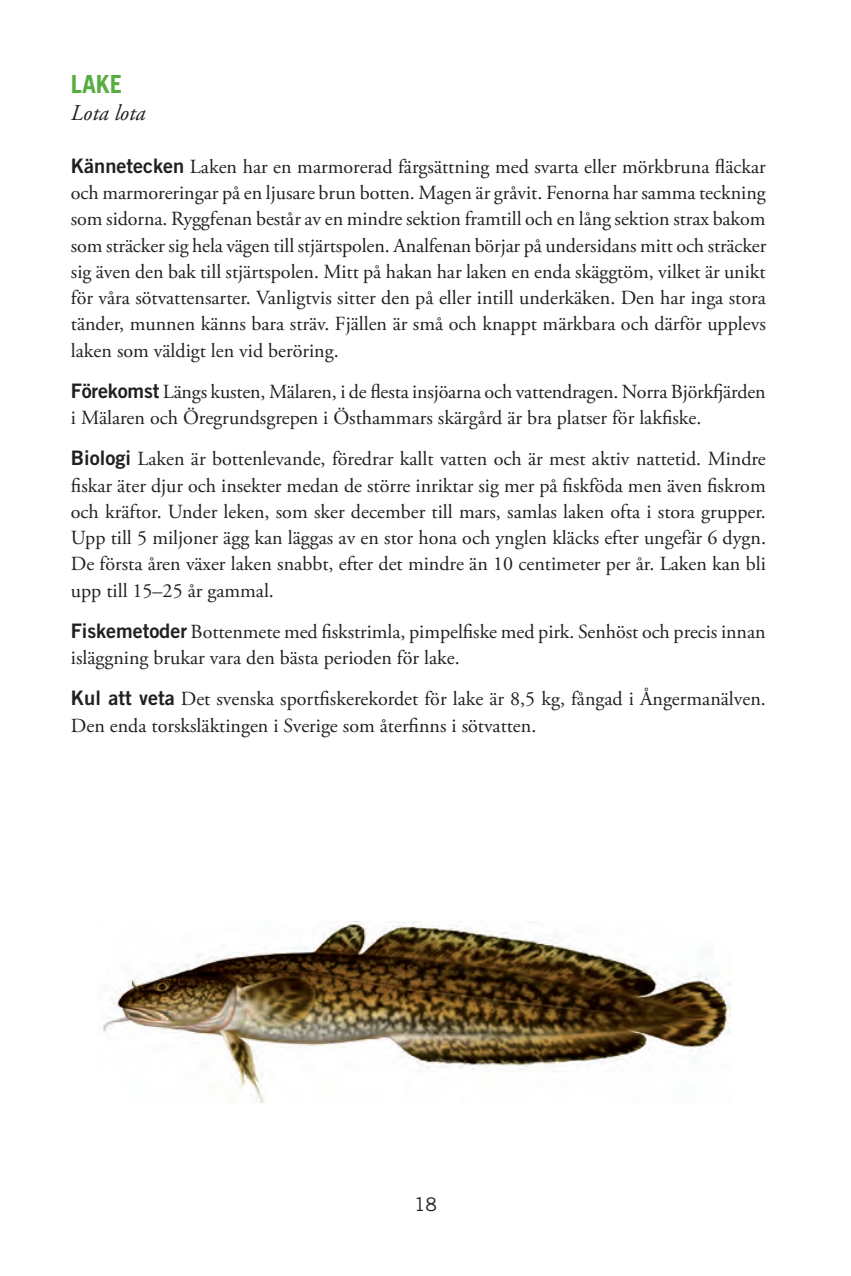
<style>
.page{position:relative;width:851px;height:1276px;background:#fff}
.page>*{position:absolute;margin:0;border:0;box-sizing:border-box;transform-origin:0 0}
.t1{font:700 25px "Trade Gothic";color:#58ad40}
.t2{font:italic 22.5px "Adobe Garamond Pro";color:#231f20}
.t3{font:20px/26.2px "Adobe Garamond Pro";color:#231f20}
.t4{font:18.75px "Trade Gothic";color:#231f20}
.s1{font-family:"Trade Gothic Bold Two"}
</style>
<div class="page">
<img style="left:103px;top:922px;width:627px;height:180px">
<p class="t1" style="left:71px;top:68px;width:53px">lake</p>
<p class="t2" style="left:71px;top:99px;width:76px">Lota lota</p>
<p class="t3" style="left:71px;top:154px;width:697px;text-align:justify"><span class="s1">Kännetecken</span> Laken har en marmorerad färgsättning med svarta eller mörkbruna fläckar och marmoreringar på en ljusare brun botten. Magen är gråvit. Fenorna har samma teckning som sidorna. Ryggfenan består av en mindre sektion framtill och en lång sektion strax bakom som sträcker sig hela vägen till stjärtspolen. Analfenan börjar på undersidans mitt och sträcker sig även den bak till stjärtspolen. Mitt på hakan har laken en enda skäggtöm, vilket är unikt för våra sötvattensarter. Vanligtvis sitter den på eller intill underkäken. Den har inga stora tänder, munnen känns bara sträv. Fjällen är små och knappt märkbara och därför upplevs laken som väldigt len vid beröring.</p>
<p class="t3" style="left:71px;top:379px;width:696px"><span class="s1">Förekomst</span> Längs kusten, Mälaren, i de flesta insjöarna och vattendragen. Norra Björkfjärden i Mälaren och Öregrundsgrepen i Östhammars skärgård är bra platser för lakfiske.</p>
<p class="t3" style="left:71px;top:447px;width:696px;text-align:justify"><span class="s1">Biologi</span> Laken är bottenlevande, föredrar kallt vatten och är mest aktiv nattetid. Mindre fiskar äter djur och insekter medan de större inriktar sig mer på fiskföda men även fiskrom och kräftor. Under leken, som sker december till mars, samlas laken ofta i stora grupper.<br>Upp till 5 miljoner ägg kan läggas av en stor hona och ynglen kläcks efter ungefär 6 dygn.<br>De första åren växer laken snabbt, efter det mindre än 10 centimeter per år. Laken kan bli upp till 15–25 år gammal.</p>
<p class="t3" style="left:71px;top:619px;width:696px"><span class="s1">Fiskemetoder</span> Bottenmete med fiskstrimla, pimpelfiske med pirk. Senhöst och precis innan isläggning brukar vara den bästa perioden för lake.</p>
<p class="t3" style="left:71px;top:687px;width:696px"><span class="s1">Kul att veta</span> Det svenska sportfiskerekordet för lake är 8,5 kg, fångad i Ångermanälven.<br>Den enda torsksläktingen i Sverige som återfinns i sötvatten.</p>
<p class="t4" style="left:414px;top:1193px;width:24px">18</p>
</div>
